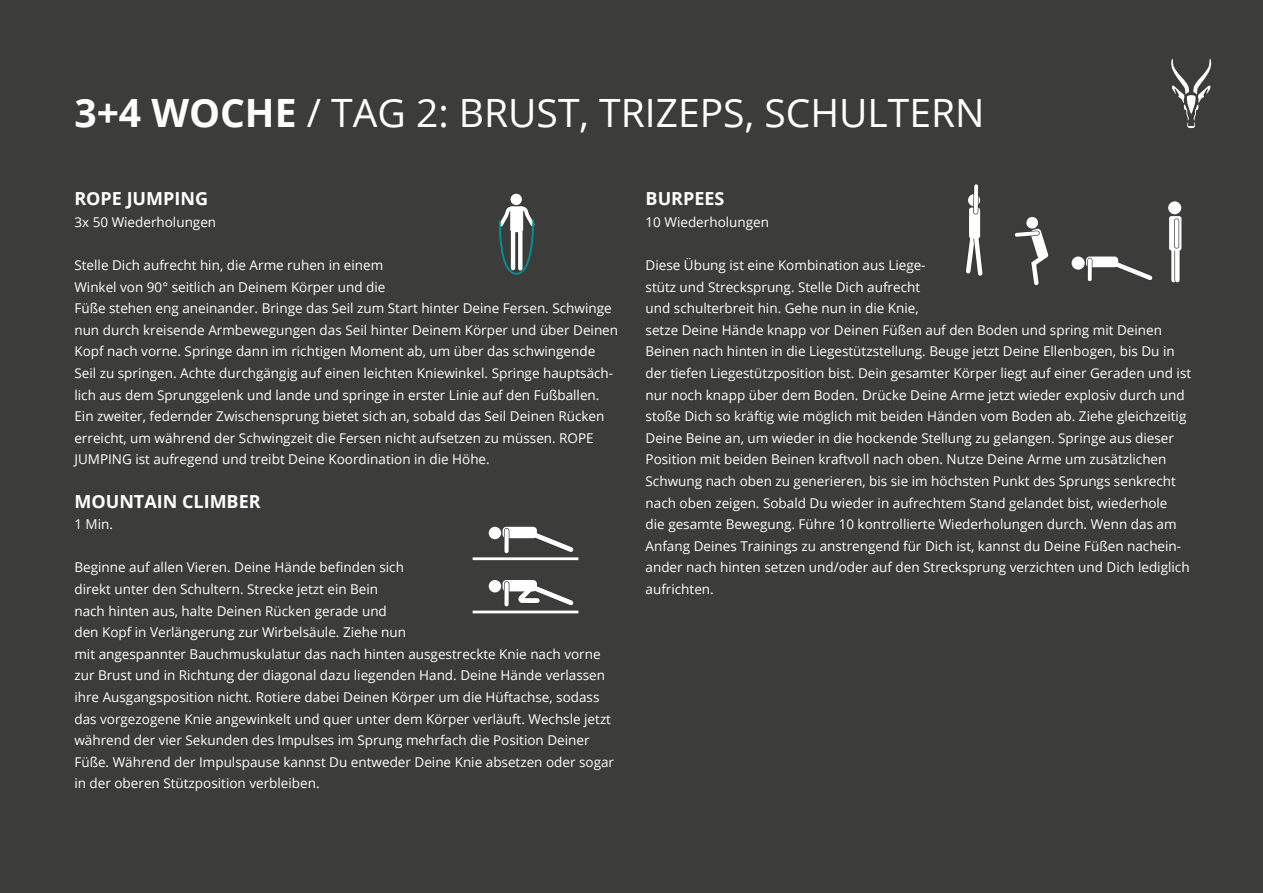
<style>
.page{position:relative;width:1263px;height:893px;background:#3c3c3b}
.page>*{position:absolute;margin:0;border:0;box-sizing:border-box;transform-origin:0 0}
.t1{font:39px "Open Sans";color:#fff}
.t2{font:700 18px "Open Sans";color:#fff}
.t3{font:13.5px/21.6px "Open Sans";color:#fff}
.s1{font-weight:700}
</style>
<div class="page">
<svg style="left:1171px;top:59px;width:40px;height:69px"></svg>
<div style="left:489px;top:580px;width:12px;height:12px;background:#fff;border-radius:50%"></div>
<svg style="left:511px;top:580px;width:68px;height:31px"></svg>
<div style="left:502px;top:580px;width:35px;height:11px;background:#fff;border-radius:4px"></div>
<div style="left:504px;top:584px;width:5px;height:20px;background:#fff"></div>
<hr style="left:473px;top:611px;width:105px;height:2px;background:#fff">
<div style="left:489px;top:527px;width:12px;height:12px;background:#fff;border-radius:50%"></div>
<svg style="left:524px;top:526px;width:55px;height:32px"></svg>
<div style="left:502px;top:527px;width:35px;height:11px;background:#fff;border-radius:4px"></div>
<div style="left:504px;top:531px;width:5px;height:20px;background:#fff"></div>
<hr style="left:473px;top:557px;width:105px;height:3px;background:#fff">
<div style="left:510px;top:194px;width:12px;height:11px;background:#fff;border-radius:50%"></div>
<svg style="left:498px;top:203px;width:37px;height:72px"></svg>
<div style="left:1072px;top:257px;width:13px;height:13px;background:#fff;border-radius:50%"></div>
<svg style="left:1106px;top:256px;width:47px;height:24px"></svg>
<div style="left:1086px;top:257px;width:32px;height:10px;background:#fff;border-radius:4px"></div>
<svg style="left:1087px;top:260px;width:1px;height:19px"></svg>
<svg style="left:1088px;top:260px;width:4px;height:19px"></svg>
<div style="left:1168px;top:201px;width:13px;height:13px;background:#fff;border-radius:50%"></div>
<div style="left:1171px;top:249px;width:5px;height:31px;background:#fff"></div>
<svg style="left:1174px;top:251px;width:6px;height:29px"></svg>
<svg style="left:1175px;top:251px;width:4px;height:29px"></svg>
<svg style="left:1169px;top:216px;width:12px;height:35px"></svg>
<svg style="left:1174px;top:221px;width:5px;height:25px"></svg>
<hr style="left:1175px;top:221px;width:3px;height:25px;background:#fff">
<svg style="left:1014px;top:217px;width:35px;height:69px"></svg>
<div style="left:968px;top:194px;width:12px;height:12px;background:#fff;border-radius:50%"></div>
<svg style="left:966px;top:230px;width:17px;height:46px"></svg>
<div style="left:969px;top:208px;width:11px;height:30px;background:#fff;border-radius:2px"></div>
<svg style="left:973px;top:186px;width:6px;height:26px"></svg>
<svg style="left:974px;top:186px;width:4px;height:26px"></svg>
<h1 class="t1" style="left:74px;top:86px;width:912px"><span class="s1">3+4 WOCHE</span> / TAG 2: BRUST, TRIZEPS, SCHULTERN</h1>
<h2 class="t2" style="left:74px;top:186px;width:135px">ROPE JUMPING</h2>
<p class="t3" style="left:74px;top:211px;width:143px">3x 50 Wiederholungen</p>
<p class="t3" style="left:74px;top:254px;width:545px">Stelle Dich aufrecht hin, die Arme ruhen in einem<br>Winkel von 90° seitlich an Deinem Körper und die<br>Füße stehen eng aneinander. Bringe das Seil zum Start hinter Deine Fersen. Schwinge nun durch kreisende Armbewegungen das Seil hinter Deinem Körper und über Deinen Kopf nach vorne. Springe dann im richtigen Moment ab, um über das schwingende Seil zu springen. Achte durchgängig auf einen leichten Kniewinkel. Springe hauptsäch&shy;lich aus dem Sprunggelenk und lande und springe in erster Linie auf den Fußballen.<br>Ein zweiter, federnder Zwischensprung bietet sich an, sobald das Seil Deinen Rücken erreicht, um während der Schwingzeit die Fersen nicht aufsetzen zu müssen. ROPE JUMPING ist aufregend und treibt Deine Koordination in die Höhe.</p>
<h2 class="t2" style="left:74px;top:488px;width:188px">MOUNTAIN CLIMBER</h2>
<p class="t3" style="left:74px;top:513px;width:40px">1 Min.</p>
<p class="t3" style="left:74px;top:556px;width:541px">Beginne auf allen Vieren. Deine Hände befinden sich<br>direkt unter den Schultern. Strecke jetzt ein Bein<br>nach hinten aus, halte Deinen Rücken gerade und<br>den Kopf in Verlängerung zur Wirbelsäule. Ziehe nun<br>mit angespannter Bauchmuskulatur das nach hinten ausgestreckte Knie nach vorne zur Brust und in Richtung der diagonal dazu liegenden Hand. Deine Hände verlassen ihre Ausgangsposition nicht. Rotiere dabei Deinen Körper um die Hüftachse, sodass das vorgezogene Knie angewinkelt und quer unter dem Körper verläuft. Wechsle jetzt während der vier Sekunden des Impulses im Sprung mehrfach die Position Deiner Füße. Während der Impulspause kannst Du entweder Deine Knie absetzen oder sogar in der oberen Stützposition verbleiben.</p>
<h2 class="t2" style="left:645px;top:186px;width:80px">BURPEES</h2>
<p class="t3" style="left:645px;top:211px;width:125px">10 Wiederholungen</p>
<p class="t3" style="left:645px;top:254px;width:547px">Diese Übung ist eine Kombination aus Liege-<br>stütz und Strecksprung. Stelle Dich aufrecht<br>und schulterbreit hin. Gehe nun in die Knie,<br>setze Deine Hände knapp vor Deinen Füßen auf den Boden und spring mit Deinen Beinen nach hinten in die Liegestützstellung. Beuge jetzt Deine Ellenbogen, bis Du in der tiefen Liegestützposition bist. Dein gesamter Körper liegt auf einer Geraden und ist nur noch knapp über dem Boden. Drücke Deine Arme jetzt wieder explosiv durch und stoße Dich so kräftig wie möglich mit beiden Händen vom Boden ab. Ziehe gleichzeitig Deine Beine an, um wieder in die hockende Stellung zu gelangen. Springe aus dieser Position mit beiden Beinen kraftvoll nach oben. Nutze Deine Arme um zusätzlichen Schwung nach oben zu generieren, bis sie im höchsten Punkt des Sprungs senkrecht nach oben zeigen. Sobald Du wieder in aufrechtem Stand gelandet bist, wiederhole<br>die gesamte Bewegung. Führe 10 kontrollierte Wiederholungen durch. Wenn das am Anfang Deines Trainings zu anstrengend für Dich ist, kannst du Deine Füßen nachein&shy;ander nach hinten setzen und/oder auf den Strecksprung verzichten und Dich lediglich aufrichten.</p>
</div>
